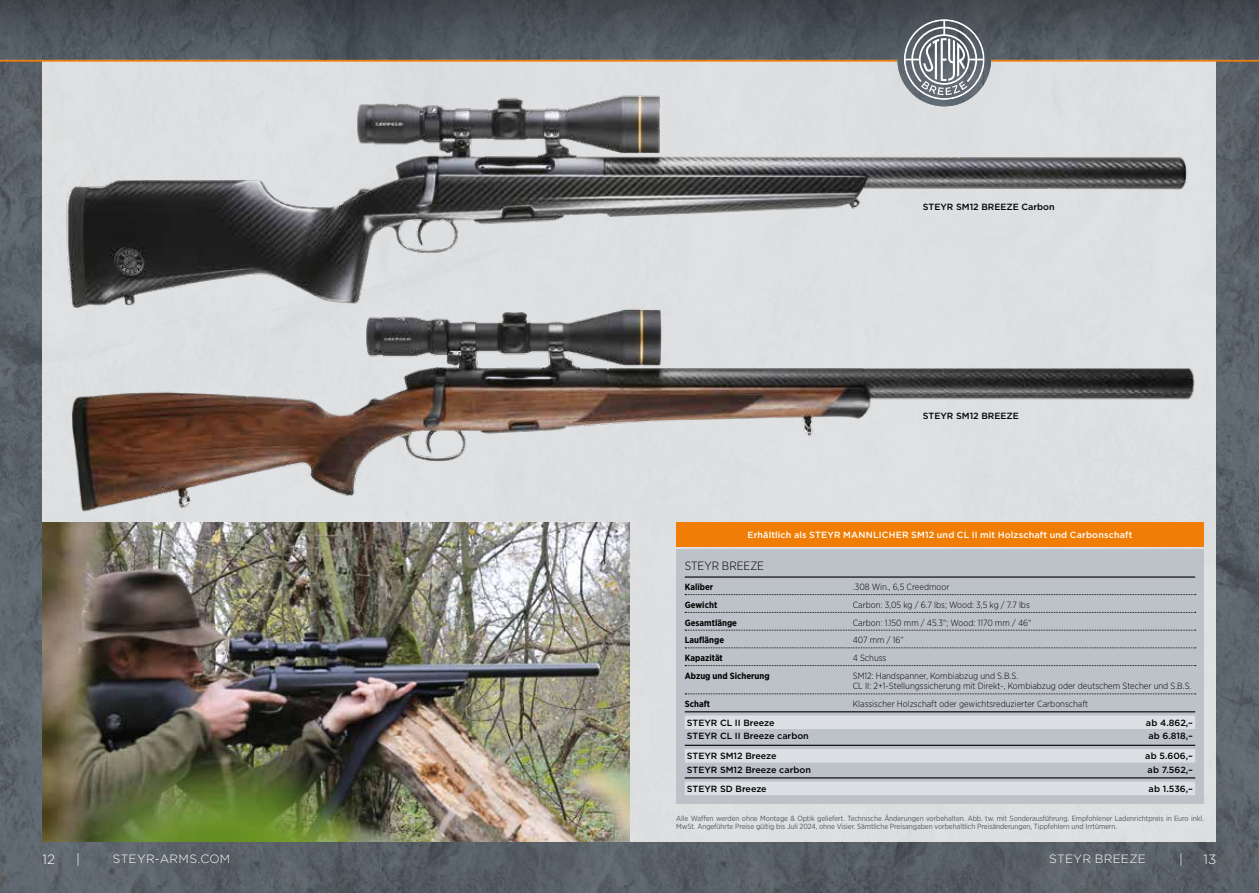
<style>
.page{position:relative;width:1259px;height:893px;background:#fff}
.page>*{position:absolute;margin:0;border:0;box-sizing:border-box;transform-origin:0 0}
.t1{font:300 13.5px "Gotham";color:#fff}
.t2{font:300 12px "Gotham";letter-spacing:.025em;color:#fff}
.t3{font:300 12px "Gotham Narrow";color:#000}
.t4{font:300 9px/10.5px "Gotham Narrow";color:#000}
.t5{font:500 9px "Gotham";color:#000}
.t6{font:500 9px "Gotham";letter-spacing:.02em;color:#fff}
.t7{font:700 9px "Gotham Narrow";color:#000}
.t8{font:7.5px/8.7px "Gotham Narrow";letter-spacing:-.01em;color:#4e5a65}
</style>
<div class="page">
<img style="left:0;top:106px;width:1259px;height:787px">
<div style="left:43px;top:41px;width:1173px;height:801px;background:#dedfe1"></div>
<img style="left:71px;top:347px;width:1124px;height:165px">
<img style="left:66px;top:106px;width:1121px;height:241px">
<img style="left:43px;top:522px;width:586px;height:320px">
<svg style="left:0;top:73px;width:1259px;height:33px"></svg>
<img style="left:0;top:0;width:1259px;height:73px">
<div style="left:918px;top:408px;width:105px;height:15px;background:#dcdfe3"></div>
<div style="left:918px;top:199px;width:141px;height:15px;background:#dcdfe3"></div>
<div style="left:676px;top:522px;width:527px;height:24px;background:#f07e06"></div>
<svg style="left:904px;top:19px;width:80px;height:81px;background:#878e93"></svg>
<div style="left:676px;top:549px;width:527px;height:255px;background:#bdc2c8"></div>
<svg style="left:685px;top:715px;width:510px;height:80px"></svg>
<hr style="left:685px;top:576px;width:510px;height:2px;background:#000">
<svg style="left:685px;top:594px;width:510px;height:1px"></svg>
<svg style="left:685px;top:612px;width:510px;height:1px"></svg>
<svg style="left:685px;top:630px;width:510px;height:1px"></svg>
<svg style="left:685px;top:647px;width:510px;height:1px"></svg>
<svg style="left:685px;top:665px;width:510px;height:1px"></svg>
<svg style="left:685px;top:693px;width:510px;height:1px"></svg>
<hr style="left:685px;top:711px;width:510px;height:1px;background:#000">
<hr style="left:685px;top:745px;width:510px;height:1px;background:#000">
<hr style="left:685px;top:777px;width:510px;height:1px;background:#000">
<p class="t5" style="left:923px;top:201px;width:133px">STEYR SM12 BREEZE Carbon</p>
<p class="t5" style="left:923px;top:410px;width:97px">STEYR SM12 BREEZE</p>
<p class="t6" style="left:747px;top:529px;width:387px">Erhältlich als STEYR MANNLICHER SM12 und CL II mit Holzschaft und Carbonschaft</p>
<h2 class="t3" style="left:685px;top:559px;width:81px">STEYR BREEZE</h2>
<p class="t7" style="left:685px;top:581px;width:30px">Kaliber</p>
<p class="t4" style="left:853px;top:581px;width:98px">.308 Win., 6,5 Creedmoor</p>
<p class="t7" style="left:685px;top:599px;width:34px">Gewicht</p>
<p class="t4" style="left:853px;top:599px;width:179px">Carbon: 3,05 kg / 6.7 lbs; Wood: 3,5 kg / 7.7 lbs</p>
<p class="t7" style="left:685px;top:617px;width:54px">Gesamtlänge</p>
<p class="t4" style="left:853px;top:617px;width:180px">Carbon: 1.150 mm / 45.3"; Wood: 1170 mm / 46“</p>
<p class="t7" style="left:685px;top:634px;width:41px">Lauflänge</p>
<p class="t4" style="left:853px;top:635px;width:53px">407 mm / 16“</p>
<p class="t7" style="left:685px;top:652px;width:40px">Kapazität</p>
<p class="t4" style="left:853px;top:652px;width:35px">4 Schuss</p>
<p class="t7" style="left:685px;top:670px;width:86px">Abzug und Sicherung</p>
<p class="t4" style="left:853px;top:670px;width:340px">SM12: Handspanner, Kombiabzug und S.B.S.<br>CL II: 2+1-Stellungssicherung mit Direkt-, Kombiabzug oder deutschem Stecher und S.B.S.</p>
<p class="t7" style="left:685px;top:698px;width:27px">Schaft</p>
<p class="t4" style="left:853px;top:698px;width:237px">Klassischer Holzschaft oder gewichtsreduzierter Carbonschaft</p>
<p class="t5" style="left:687px;top:717px;width:89px">STEYR CL II Breeze</p>
<p class="t5" style="left:1146px;top:717px;width:49px">ab 4.862,–</p>
<p class="t5" style="left:687px;top:730px;width:123px">STEYR CL II Breeze carbon</p>
<p class="t5" style="left:1148px;top:730px;width:46px">ab 6.818,–</p>
<p class="t5" style="left:687px;top:750px;width:91px">STEYR SM12 Breeze</p>
<p class="t5" style="left:1145px;top:750px;width:49px">ab 5.606,–</p>
<p class="t5" style="left:687px;top:764px;width:125px">STEYR SM12 Breeze carbon</p>
<p class="t5" style="left:1147px;top:764px;width:47px">ab 7.562,–</p>
<p class="t5" style="left:687px;top:783px;width:81px">STEYR SD Breeze</p>
<p class="t5" style="left:1148px;top:783px;width:46px">ab 1.536,–</p>
<p class="t8" style="left:676px;top:813px;width:529px">Alle Waffen werden ohne Montage &amp; Optik geliefert. Technische Änderungen vorbehalten. Abb. tw. mit Sonderausführung. Empfohlener Ladenrichtpreis in Euro inkl.<br>MwSt. Angeführte Preise gültig bis Juli 2024, ohne Visier. Sämtliche Preisangaben vorbehaltlich Preisänderungen, Tippfehlern und Irrtümern.</p>
<h1 class="t1" style="left:43px;top:851px;width:14px">12</h1>
<h1 class="t1" style="left:76px;top:851px;width:5px">|</h1>
<h2 class="t2" style="left:113px;top:851px;width:119px">STEYR-ARMS.COM</h2>
<h2 class="t2" style="left:1049px;top:851px;width:98px">STEYR BREEZE</h2>
<h1 class="t1" style="left:1179px;top:851px;width:5px">|</h1>
<h1 class="t1" style="left:1203px;top:851px;width:14px">13</h1>
</div>
